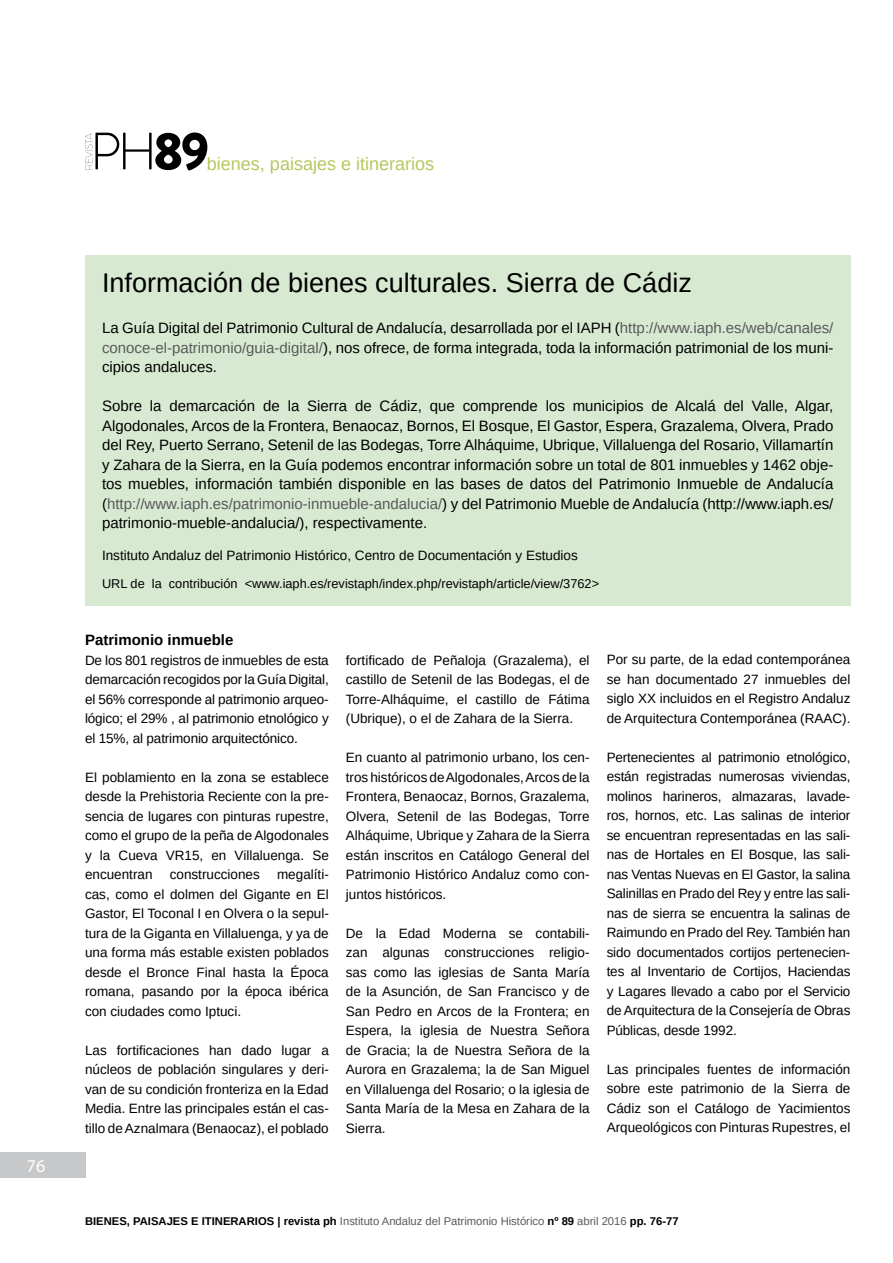
<style>
.page{position:relative;width:893px;height:1263px;background:#fff}
.page>*{position:absolute;margin:0;border:0;box-sizing:border-box;transform-origin:0 0}
.t1{font:27px "Arimo";color:#000}
.t2{font:18px "Arimo";color:#b4c85e}
.t3{font:18px "Myriad Pro";color:#fff}
.t4{font:15px/19.5px "Arimo";color:#000;text-align:justify}
.t5{font:700 15px "Arimo";color:#000}
.t6{font:13.5px/19.5px "Arimo";color:#000;text-align:justify}
.t7{font:12.75px "Arimo";color:#000}
.t8{font:700 11.25px "Arimo";color:#000}
.s1{color:#58595b}
.s2{font-weight:400;color:#5a5b5d}
.s3{font-weight:400;color:#58595b}
</style>
<div class="page">
<div style="left:0;top:1152px;width:85px;height:26px;background:#c7c8ca"></div>
<svg style="left:85px;top:132px;width:122px;height:39px"></svg>
<div style="left:85px;top:255px;width:765px;height:351px;background:#d8e9d2"></div>
<h2 class="t3" style="left:27px;top:1155px;width:20px">76</h2>
<h2 class="t2" style="left:207px;top:153px;width:229px">bienes, paisajes e itinerarios</h2>
<h1 class="t1" style="left:102px;top:265px;width:591px">Información de bienes culturales. Sierra de Cádiz</h1>
<p class="t4" style="left:102px;top:318px;width:733px">La Guía Digital del Patrimonio Cultural de Andalucía, desarrollada por el IAPH (<span class="s1">http://www.iaph.es/web/canales/ conoce-el-patrimonio/guia-digital/</span>), nos ofrece, de forma integrada, toda la información patrimonial de los muni&shy;cipios andaluces.</p>
<p class="t4" style="left:102px;top:396px;width:733px">Sobre la demarcación de la Sierra de Cádiz, que comprende los municipios de Alcalá del Valle, Algar, Algodonales, Arcos de la Frontera, Benaocaz, Bornos, El Bosque, El Gastor, Espera, Grazalema, Olvera, Prado del Rey, Puerto Serrano, Setenil de las Bodegas, Torre Alháquime, Ubrique, Villaluenga del Rosario, Villamartín y Zahara de la Sierra, en la Guía podemos encontrar información sobre un total de 801 inmuebles y 1462 obje&shy;tos muebles, información también disponible en las bases de datos del Patrimonio Inmueble de Andalucía (<span class="s1">http://www.iaph.es/patrimonio-inmueble-andalucia/</span>) y del Patrimonio Mueble de Andalucía (http://www.iaph.es/ patrimonio-mueble-andalucia/), respectivamente.</p>
<p class="t6" style="left:102px;top:546px;width:477px">Instituto Andaluz del Patrimonio Histórico, Centro de Documentación y Estudios</p>
<p class="t7" style="left:102px;top:576px;width:499px">URL de la contribución &lt;www.iaph.es/revistaph/index.php/revistaph/article/view/3762&gt;</p>
<p class="t5" style="left:85px;top:630px;width:150px">Patrimonio inmueble</p>
<p class="t6" style="left:85px;top:650px;width:245px">De los 801 registros de inmuebles de esta demarcación recogidos por la Guía Digital, el 56% corresponde al patrimonio arqueo&shy;lógico; el 29% , al patrimonio etnológico y el 15%, al patrimonio arquitectónico.</p>
<p class="t6" style="left:85px;top:767px;width:245px">El poblamiento en la zona se establece desde la Prehistoria Reciente con la pre&shy;sencia de lugares con pinturas rupestre, como el grupo de la peña de Algodonales y la Cueva VR15, en Villaluenga. Se encuentran</p>
<p class="t6" style="left:85px;top:865px;width:245px;text-indent:192px">megalíti&shy;cas, como el dolmen del Gigante en El Gastor, El Toconal I en Olvera o la sepul&shy;tura de la Giganta en Villaluenga, y ya de una forma más estable existen poblados desde el Bronce Final hasta la Época romana, pasando por la época ibérica con ciudades como Iptuci.</p>
<p class="t6" style="left:85px;top:1040px;width:245px">Las fortificaciones han dado lugar a núcleos de población singulares y deri&shy;van de su condición fronteriza en la Edad Media. Entre las principales están el cas&shy;tillo de Aznalmara (Benaocaz), el poblado</p>
<p class="t6" style="left:170px;top:865px;width:92px">construcciones</p>
<p class="t6" style="left:346px;top:650px;width:245px">fortificado de Peñaloja (Grazalema), el castillo de Setenil de las Bodegas, el de Torre-Alháquime, el castillo de Fátima (Ubrique), o el de Zahara de la Sierra.</p>
<p class="t6" style="left:346px;top:748px;width:245px">En cuanto al patrimonio urbano, los cen&shy;tros históricos de Algodonales, Arcos de la Frontera, Benaocaz, Bornos, Grazalema, Olvera, Setenil de las Bodegas, Torre Alháquime, Ubrique y Zahara de la Sierra están inscritos en Catálogo General del Patrimonio Histórico Andaluz como con&shy;juntos históricos.</p>
<p class="t6" style="left:346px;top:923px;width:245px">De la Edad Moderna se contabili&shy;zan algunas construcciones religio&shy;sas como las iglesias de Santa María de la Asunción, de San Francisco y de San Pedro en Arcos de la Frontera; en Espera, la iglesia de Nuestra Señora de Gracia; la de Nuestra Señora de la Aurora en Grazalema; la de San Miguel en Villaluenga del Rosario; o la iglesia de Santa María de la Mesa en Zahara de la Sierra.</p>
<p class="t6" style="left:607px;top:650px;width:245px">Por su parte, de la edad contemporánea se han documentado 27 inmuebles del siglo XX incluidos en el Registro Andaluz de Arquitectura Contemporánea (RAAC).</p>
<p class="t6" style="left:607px;top:748px;width:245px">Pertenecientes al patrimonio etnológico, están registradas numerosas viviendas, molinos harineros, almazaras, lavade&shy;ros, hornos, etc. Las salinas de interior se encuentran representadas en las sali&shy;nas de Hortales en El Bosque, las sali&shy;nas Ventas Nuevas en El Gastor, la salina Salinillas en Prado del Rey y entre las sali&shy;nas de sierra se encuentra la salinas de Raimundo en Prado del Rey. También han sido documentados cortijos pertenecien&shy;tes al Inventario de Cortijos, Haciendas y Lagares llevado a cabo por el Servicio de Arquitectura de la Consejería de Obras Públicas, desde 1992.</p>
<p class="t6" style="left:607px;top:1059px;width:245px">Las principales fuentes de información sobre este patrimonio de la Sierra de Cádiz son el Catálogo de Yacimientos Arqueológicos con Pinturas Rupestres, el</p>
<p class="t8" style="left:85px;top:1213px;width:595px">BIENES, PAISAJES E ITINERARIOS | revista ph <span class="s2">Instituto</span> <span class="s3">Andaluz del Patrimonio Histórico</span> nº 89 <span class="s3">abril 2016</span> pp. 76-77</p>
</div>
